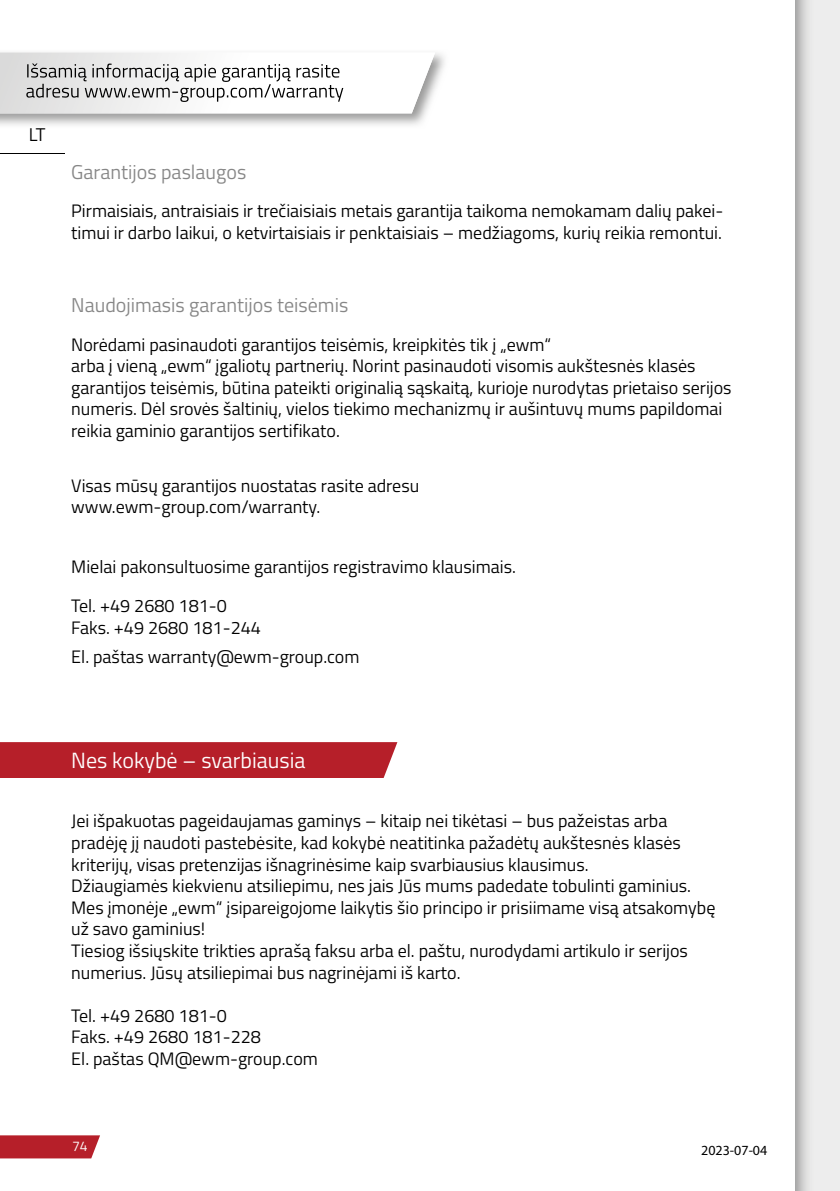
<style>
.page{position:relative;width:840px;height:1191px;background:#fff}
.page>*{position:absolute;margin:0;border:0;box-sizing:border-box;transform-origin:0 0}
.t1{font:22px "Titillium Text";color:#fff}
.t2{font:20px "Titillium Text";color:#878787}
.t3{font:18.4px "Titillium Text";color:#000}
.t4{font:18px/21.6px "Titillium Text";color:#000}
.t5{font:14px "Myriad Pro";color:#000}
.t6{font:14px "Titillium Text";color:#fff}
.t7{font:12px "Myriad Pro";color:#000}
</style>
<div class="page">
<div style="left:794px;top:0;width:45px;height:1191px;background:#ededed"></div>
<img style="left:794px;top:0;width:14px;height:1191px">
<svg style="left:0;top:1135px;width:100px;height:23px;background:#ba2b35"></svg>
<svg style="left:0;top:52px;width:435px;height:61px"></svg>
<img style="left:27px;top:64px;width:313px;height:18px">
<img style="left:26px;top:84px;width:317px;height:18px">
<div style="left:0;top:742px;width:397px;height:36px;background:#b61f29"></div>
<hr style="left:0;top:153px;width:65px;height:1px;background:#000">
<p class="t3" style="left:29px;top:121px;width:18px">LT</p>
<p class="t2" style="left:71px;top:157px;width:176px">Garantijos paslaugos</p>
<p class="t4" style="left:71px;top:199px;width:653px">Pirmaisiais, antraisiais ir trečiaisiais metais garantija taikoma nemokamam dalių pakei&shy;timui ir darbo laikui, o ketvirtaisiais ir penktaisiais – medžiagoms, kurių reikia remontui.</p>
<p class="t2" style="left:71px;top:290px;width:278px">Naudojimasis garantijos teisėmis</p>
<p class="t4" style="left:71px;top:333px;width:661px">Norėdami pasinaudoti garantijos teisėmis, kreipkitės tik į „ewm“<br>arba į vieną „ewm“ įgaliotų partnerių. Norint pasinaudoti visomis aukštesnės klasės garantijos teisėmis, būtina pateikti originalią sąskaitą, kurioje nurodytas prietaiso serijos numeris. Dėl srovės šaltinių, vielos tiekimo mechanizmų ir aušintuvų mums papildomai reikia gaminio garantijos sertifikato.</p>
<p class="t4" style="left:71px;top:473px;width:349px">Visas mūsų garantijos nuostatas rasite adresu www.ewm-group.com/warranty.</p>
<p class="t4" style="left:71px;top:547px;width:446px;line-height:38.6px">Mielai pakonsultuosime garantijos registravimo klausimais.<br>Tel. +49 2680 181-0</p>
<p class="t4" style="left:71px;top:612px;width:289px;line-height:28.8px">Faks. +49 2680 181-244<br>El. paštas warranty@ewm-group.com</p>
<p class="t1" style="left:71px;top:744px;width:235px">Nes kokybė – svarbiausia</p>
<p class="t4" style="left:71px;top:809px;width:645px">Jei išpakuotas pageidaujamas gaminys – kitaip nei tikėtasi – bus pažeistas arba pradėję jį naudoti pastebėsite, kad kokybė neatitinka pažadėtų aukštesnės klasės kriterijų, visas pretenzijas išnagrinėsime kaip svarbiausius klausimus.<br>Džiaugiamės kiekvienu atsiliepimu, nes jais Jūs mums padedate tobulinti gaminius.<br>Mes įmonėje „ewm“ įsipareigojome laikytis šio principo ir prisiimame visą atsakomybę už savo gaminius!<br>Tiesiog išsiųskite trikties aprašą faksu arba el. paštu, nurodydami artikulo ir serijos numerius. Jūsų atsiliepimai bus nagrinėjami iš karto.</p>
<p class="t4" style="left:71px;top:1003px;width:248px">Tel. +49 2680 181-0<br>Faks. +49 2680 181-228<br>El. paštas QM@ewm-group.com</p>
<p class="t6" style="left:72px;top:1135px;width:17px">74</p>
<p class="t7" style="left:710px;top:1143px;width:58px">2025-01-10</p>
<p class="t5" style="left:700px;top:1142px;width:68px">2023-07-04</p>
</div>
